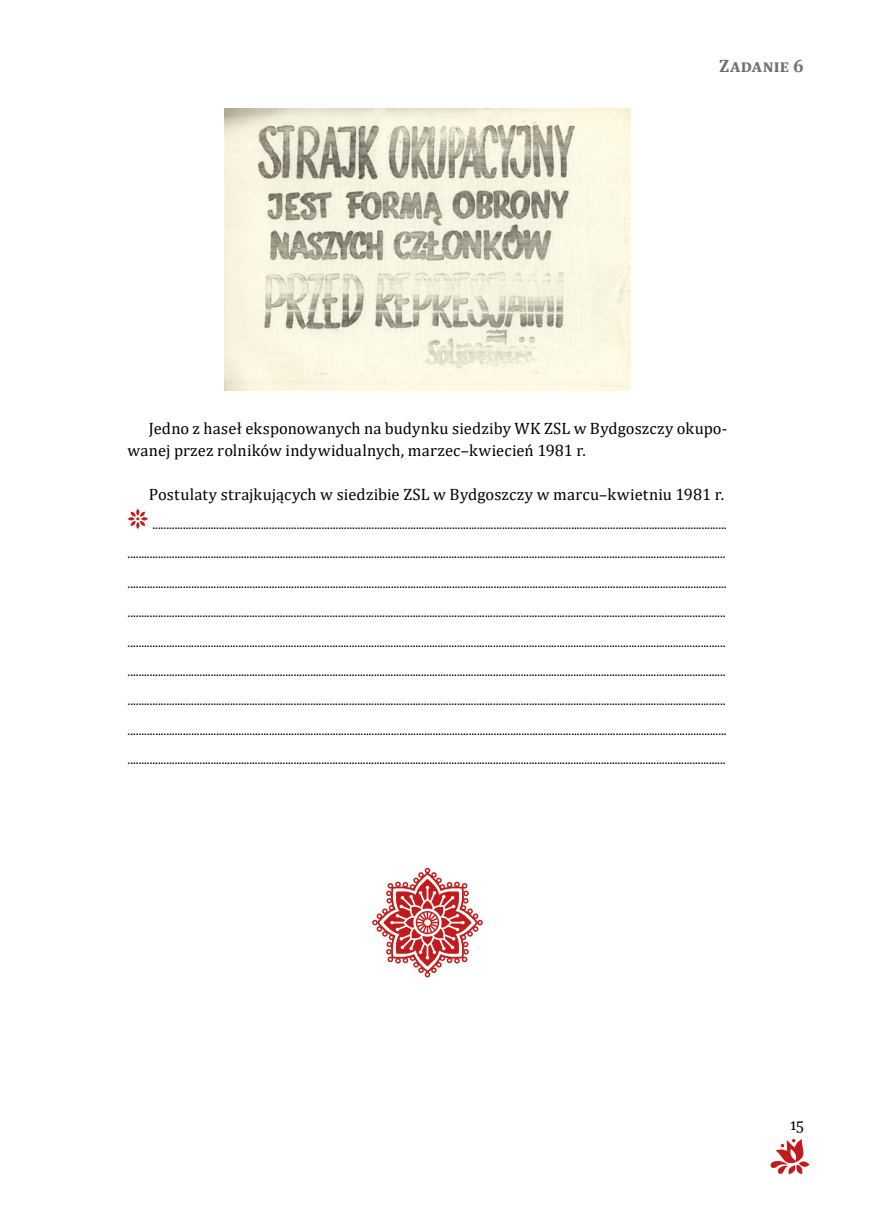
<style>
.page{position:relative;width:872px;height:1212px;background:#fff}
.page>*{position:absolute;margin:0;border:0;box-sizing:border-box;transform-origin:0 0}
.t1{font:700 18px "Cambria";letter-spacing:.05em;color:#706f6f}
.t2{font:16.5px/21.8px "Cambria";letter-spacing:.005em;color:#000}
.t3{font:16.5px "Cambria Math";color:#000}
.t4{font:13.5px/29.4px "Cambria";color:#000;text-align:justify}
</style>
<div class="page">
<svg style="left:770px;top:1139px;width:39px;height:35px"></svg>
<svg style="left:128px;top:509px;width:20px;height:20px"></svg>
<img style="left:225px;top:108px;width:405px;height:282px">
<svg style="left:372px;top:868px;width:111px;height:109px"></svg>
<h1 class="t1" style="left:719px;top:53px;width:86px">Zadanie 6</h1>
<p class="t2" style="left:128px;top:418px;width:601px;text-indent:21px">Jedno z haseł eksponowanych na budynku siedziby WK ZSL w Bydgoszczy okupo&shy;wanej przez rolników indywidualnych, marzec–kwiecień 1981 r.</p>
<p class="t2" style="left:149px;top:483px;width:577px">Postulaty strajkujących w siedzibie ZSL w Bydgoszczy w marcu–kwietniu 1981 r.</p>
<p class="t4" style="left:128px;top:510px;width:600px;text-indent:25px">............................................................................................................................................................................................................... ........................................................................................................................................................................................................................ ........................................................................................................................................................................................................................ ........................................................................................................................................................................................................................ ........................................................................................................................................................................................................................ ........................................................................................................................................................................................................................ ........................................................................................................................................................................................................................ ........................................................................................................................................................................................................................ ........................................................................................................................................................................................................................</p>
<p class="t3" style="left:790px;top:1115px;width:15px">15</p>
</div>
